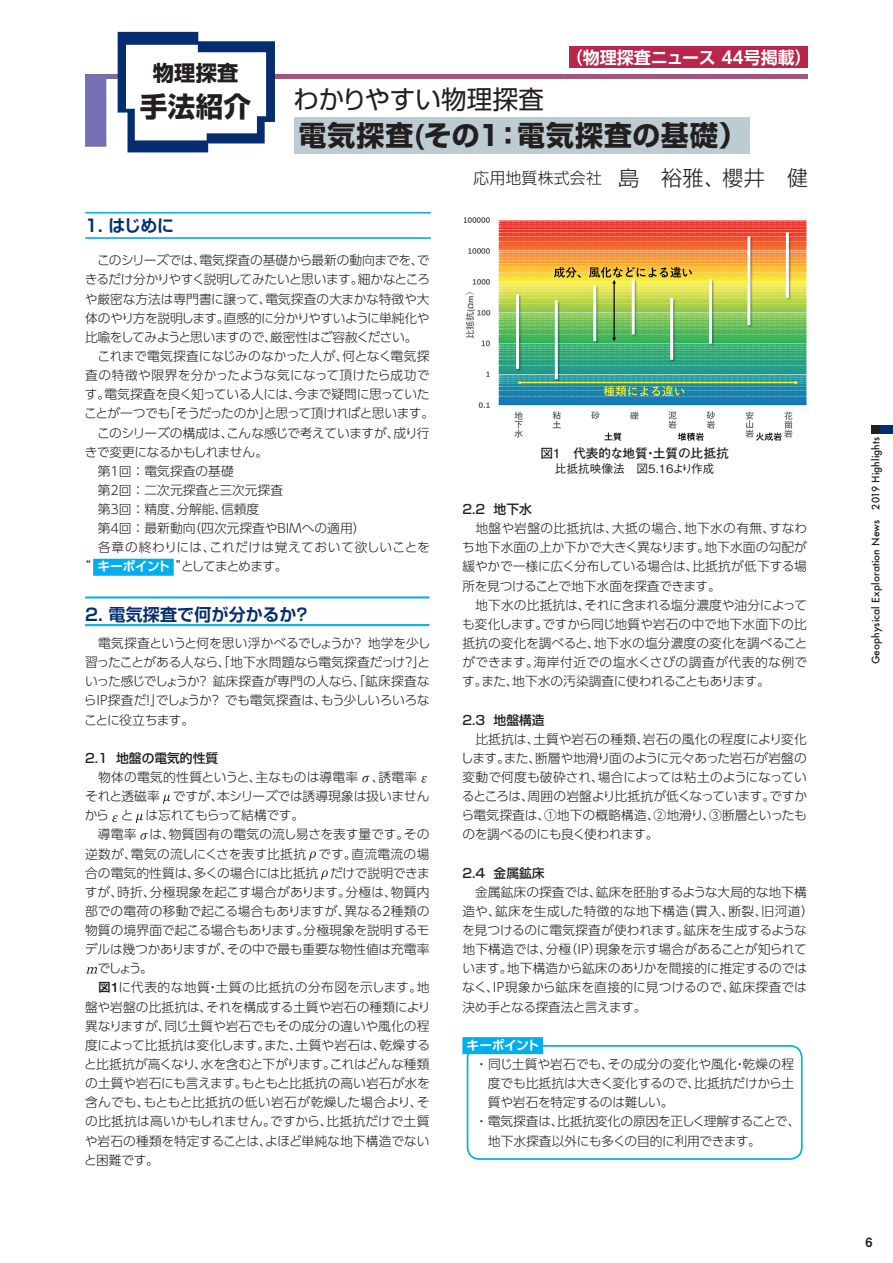
<style>
.page{position:relative;width:893px;height:1263px;background:#fff}
.page>*{position:absolute;margin:0;border:0;box-sizing:border-box;transform-origin:0 0}
.t1{font:700 27.9px "Shin Go Pro";letter-spacing:.035em;color:#231f20}
.t2{font:700 27.6px "Shin Go Pro";color:#231f20}
.t3{font:25.5px "Shin Go Pro";color:#231f20}
.t4{font:700 21.3px "Shin Go Pro";color:#231f20}
.t5{font:700 16.95px "Shin Go Pro De";letter-spacing:.01em;color:#052d6f}
.t6{font:700 16.95px "UD Shin Go Pro De";color:#fff}
.t7{font:300 15.9px "Shin Go Pro";letter-spacing:.01em;color:#231f20}
.t8{font:300 12.75px/19.2px "UD Shin Go Pro";letter-spacing:-.01em;color:#231f20}
.t9{font:300 12.75px "UD Shin Go Pro";letter-spacing:.02em;color:#231f20}
.t10{font:300 12.75px "UD Shin Go Pro";letter-spacing:-.03em;color:#231f20}
.t11{font:300 12.75px "UD Shin Go Pro";letter-spacing:.035em;color:#231f20}
.t12{font:300 12.75px "UD Shin Go Pro";letter-spacing:-.035em;color:#231f20}
.t13{font:300 12.75px "UD Shin Go Pro";letter-spacing:-.045em;color:#231f20}
.t14{font:500 12.75px "Shin Go Pro";color:#231f20}
.t15{font:300 12.75px "UD Shin Go Pro";letter-spacing:-.05em;color:#231f20}
.t16{font:300 12.75px "UD Shin Go Pro";letter-spacing:-.055em;color:#231f20}
.t17{font:300 12.75px "UD Shin Go Pro";letter-spacing:-.04em;color:#231f20}
.t18{font:300 12.75px "UD Shin Go Pro";letter-spacing:.01em;color:#231f20}
.t19{font:300 12.75px "UD Shin Go Pro";letter-spacing:.03em;color:#231f20}
.t20{font:300 12.75px "UD Shin Go Pro";letter-spacing:.015em;color:#231f20}
.t21{font:300 12.75px "UD Shin Go Pro";letter-spacing:.025em;color:#231f20}
.t22{font:300 12.75px "UD Shin Go Pro";letter-spacing:-.085em;color:#231f20}
.t23{font:700 12.75px "Futo Go B101 Pro";color:#231f20}
.t24{font:700 12.75px "UD Shin Go Pro De";letter-spacing:-.03em;color:#fff}
.t25{font:12.75px "Midashi Go Pro MB31";color:#231f20}
.t26{font:500 11.7px "Gothic BBB Pro";color:#231f20}
.t27{font:500 10.05px "Futura";letter-spacing:.01em;color:#231f20}
.s1{font-size:21.3px}
.s2{font-family:"UD Shin Go Pro De";font-weight:700;color:#fff}
.s3{font-family:"Midashi Go Pro MB31";font-weight:400}
</style>
<div class="page">
<svg style="left:467px;top:1045px;width:336px;height:115px"></svg>
<div style="left:462px;top:1037px;width:81px;height:17px;background:#00aeef"></div>
<div style="left:93px;top:559px;width:81px;height:17px;background:#00aeef"></div>
<hr style="left:85px;top:596px;width:344px;height:2px;background:#13b0de">
<hr style="left:85px;top:624px;width:344px;height:2px;background:#13b0de">
<hr style="left:85px;top:237px;width:346px;height:2px;background:#13b0de">
<hr style="left:85px;top:212px;width:346px;height:2px;background:#13b0de">
<svg style="left:362px;top:776px;width:8px;height:6px"></svg>
<svg style="left:421px;top:776px;width:6px;height:7px"></svg>
<svg style="left:163px;top:795px;width:7px;height:9px"></svg>
<svg style="left:112px;top:815px;width:6px;height:7px"></svg>
<svg style="left:136px;top:814px;width:7px;height:9px"></svg>
<svg style="left:140px;top:833px;width:8px;height:7px"></svg>
<svg style="left:309px;top:851px;width:7px;height:10px"></svg>
<svg style="left:321px;top:870px;width:7px;height:10px"></svg>
<svg style="left:86px;top:967px;width:11px;height:6px"></svg>
<div style="left:85px;top:74px;width:723px;height:5px;background:#a1577b"></div>
<div style="left:294px;top:117px;width:455px;height:37px;background:#bdccd3"></div>
<svg style="left:85px;top:32px;width:190px;height:120px"></svg>
<div style="left:872px;top:425px;width:21px;height:9px;background:#052d6f"></div>
<div style="left:872px;top:425px;width:8px;height:9px;background:#231f20"></div>
<div style="left:570px;top:46px;width:238px;height:22px;background:#b6274b"></div>
<img style="left:465px;top:217px;width:342px;height:224px">
<h3 class="t4" style="left:153px;top:56px;width:87px">物理探査</h3>
<h2 class="t2" style="left:140px;top:84px;width:113px">手法紹介</h2>
<h3 class="t6" style="left:566px;top:43px;width:247px">（物理探査ニュース 44号掲載）</h3>
<h3 class="t3" style="left:294px;top:78px;width:252px">わかりやすい物理探査</h3>
<h1 class="t1" style="left:298px;top:113px;width:450px">電気探査(その１：電気探査の基礎）</h1>
<p class="t7" style="left:473px;top:165px;width:336px">応用地質株式会社　<span class="s1">島　裕雅、櫻井　健</span></p>
<h3 class="t5" style="left:85px;top:211px;width:91px">1. はじめに</h3>
<p class="t8" style="left:85px;top:250px;width:346px">　このシリーズでは、電気探査の基礎から最新の動向までを、で</p>
<p class="t16" style="left:85px;top:269px;width:347px">きるだけ分かりやすく説明してみたいと思います。細かなところ</p>
<p class="t8" style="left:85px;top:289px;width:346px">や厳密な方法は専門書に譲って、電気探査の大まかな特徴や大</p>
<p class="t17" style="left:85px;top:308px;width:346px">体のやり方を説明します。直感的に分かりやすいように単純化や</p>
<p class="t13" style="left:85px;top:327px;width:334px">比喩をしてみようと思いますので、厳密性はご容赦ください。</p>
<p class="t8" style="left:85px;top:346px;width:346px">　これまで電気探査になじみのなかった人が、何となく電気探</p>
<p class="t9" style="left:85px;top:365px;width:346px">査の特徴や限界を分かったような気になって頂けたら成功で</p>
<p class="t10" style="left:85px;top:384px;width:346px">す。電気探査を良く知っている人には、今まで疑問に思っていた</p>
<p class="t15" style="left:84px;top:403px;width:351px">ことが一つでも「そうだったのか」と思って頂ければと思います。</p>
<p class="t10" style="left:85px;top:422px;width:346px">　このシリーズの構成は、こんな感じで考えていますが、成り行</p>
<p class="t13" style="left:85px;top:441px;width:185px">きで変更になるかもしれません。</p>
<p class="t8" style="left:98px;top:461px;width:137px">第1回：電気探査の基礎</p>
<p class="t8" style="left:98px;top:480px;width:187px">第2回：二次元探査と三次元探査</p>
<p class="t8" style="left:98px;top:499px;width:163px">第3回：精度、分解能、信頼度</p>
<p class="t8" style="left:98px;top:518px;width:269px">第4回：最新動向（四次元探査やBIMへの適用）</p>
<p class="t19" style="left:85px;top:537px;width:346px">　各章の終わりには、これだけは覚えておいて欲しいことを</p>
<p class="t22" style="left:78px;top:556px;width:211px">“ <span class="s2">キーポイント</span> ”としてまとめます。</p>
<h3 class="t5" style="left:85px;top:601px;width:227px">2．電気探査で何が分かるか？</h3>
<p class="t8" style="left:84px;top:633px;width:348px;text-align:justify">　電気探査というと何を思い浮かべるでしょうか？ 地学を少し習ったことがある人なら、「地下水問題なら電気探査だっけ？」といった感じでしょうか？ 鉱床探査が専門の人なら、「鉱床探査ならIP探査だ！」でしょうか？ でも電気探査は、もう少しいろいろなことに役立ちます。</p>
<p class="t14" style="left:85px;top:747px;width:135px">2.1 地盤の電気的性質</p>
<p class="t9" style="left:85px;top:767px;width:334px">　物体の電気的性質というと、主なものは導電率 、誘電率</p>
<p class="t8" style="left:85px;top:786px;width:346px">それと透磁率 ですが、本シリーズでは誘導現象は扱いません</p>
<p class="t12" style="left:85px;top:805px;width:221px">から と は忘れてもらって結構です。</p>
<p class="t20" style="left:85px;top:824px;width:346px">　導電率 は、物質固有の電気の流し易さを表す量です。その</p>
<p class="t21" style="left:85px;top:843px;width:346px">逆数が、電気の流しにくさを表す比抵抗 です。直流電流の場</p>
<p class="t8" style="left:85px;top:863px;width:346px">合の電気的性質は、多くの場合には比抵抗 だけで説明できま</p>
<p class="t18" style="left:85px;top:882px;width:346px">すが、時折、分極現象を起こす場合があります。分極は、物質内</p>
<p class="t8" style="left:85px;top:901px;width:346px">部での電荷の移動で起こる場合もありますが、異なる2種類の</p>
<p class="t8" style="left:85px;top:920px;width:346px">物質の境界面で起こる場合もあります。分極現象を説明するモ</p>
<p class="t8" style="left:85px;top:939px;width:346px">デルは幾つかありますが、その中で最も重要な物性値は充電率</p>
<p class="t8" style="left:98px;top:958px;width:57px">でしょう。</p>
<p class="t11" style="left:85px;top:977px;width:346px"><span class="s3">　図1</span>に代表的な地質・土質の比抵抗の分布図を示します。地</p>
<p class="t8" style="left:85px;top:997px;width:347px">盤や岩盤の比抵抗は、それを構成する土質や岩石の種類により</p>
<p class="t8" style="left:85px;top:1016px;width:346px">異なりますが、同じ土質や岩石でもその成分の違いや風化の程</p>
<p class="t8" style="left:85px;top:1035px;width:347px">度によって比抵抗は変化します。また、土質や岩石は、乾燥する</p>
<p class="t12" style="left:84px;top:1054px;width:347px">と比抵抗が高くなり、水を含むと下がります。これはどんな種類</p>
<p class="t8" style="left:85px;top:1073px;width:346px">の土質や岩石にも言えます。もともと比抵抗の高い岩石が水を</p>
<p class="t11" style="left:85px;top:1092px;width:346px">含んでも、もともと比抵抗の低い岩石が乾燥した場合より、そ</p>
<p class="t8" style="left:85px;top:1111px;width:346px">の比抵抗は高いかもしれません。ですから、比抵抗だけで土質</p>
<p class="t8" style="left:85px;top:1131px;width:346px">や岩石の種類を特定することは、よほど単純な地下構造でない</p>
<p class="t8" style="left:84px;top:1150px;width:76px">と困難です。</p>
<p class="t23" style="left:540px;top:443px;width:190px">図1　代表的な地質・土質の比抵抗</p>
<p class="t26" style="left:555px;top:459px;width:161px">比抵抗映像法　図5.16より作成</p>
<p class="t14" style="left:462px;top:499px;width:71px">2.2 地下水</p>
<p class="t8" style="left:462px;top:518px;width:347px">　地盤や岩盤の比抵抗は、大抵の場合、地下水の有無、すなわち地下水面の上か下かで大きく異なります。地下水面の勾配が緩やかで一様に広く分布している場合は、比抵抗が低下する場所を見つけることで地下水面を探査できます。<br>　地下水の比抵抗は、それに含まれる塩分濃度や油分によっても変化します。ですから同じ地質や岩石の中で地下水面下の比抵抗の変化を調べると、地下水の塩分濃度の変化を調べることができます。海岸付近での塩水くさびの調査が代表的な例です。また、地下水の汚染調査に使われることもあります。</p>
<p class="t14" style="left:462px;top:709px;width:84px">2.3 地盤構造</p>
<p class="t8" style="left:461px;top:729px;width:348px;text-align:justify">　比抵抗は、土質や岩石の種類、岩石の風化の程度により変化します。また、断層や地滑り面のように元々あった岩石が岩盤の変動で何度も破砕され、場合によっては粘土のようになっているところは、周囲の岩盤より比抵抗が低くなっています。ですから電気探査は、①地下の概略構造、②地滑り、③断層といったものを調べるのにも良く使われます。</p>
<p class="t14" style="left:462px;top:862px;width:84px">2.4 金属鉱床</p>
<p class="t8" style="left:462px;top:882px;width:353px">　金属鉱床の探査では、鉱床を胚胎するような大局的な地下構造や、鉱床を生成した特徴的な地下構造（貫入、断裂、旧河道）を見つけるのに電気探査が使われます。鉱床を生成するような地下構造では、分極（IP）現象を示す場合があることが知られています。地下構造から鉱床のありかを間接的に推定するのではなく、IP現象から鉱床を直接的に見つけるので、鉱床探査では決め手となる探査法と言えます。</p>
<p class="t24" style="left:467px;top:1035px;width:74px">キーポイント</p>
<p class="t9" style="left:475px;top:1054px;width:320px">・同じ土質や岩石でも、その成分の変化や風化・乾燥の程</p>
<p class="t8" style="left:488px;top:1073px;width:308px">度でも比抵抗は大きく変化するので、比抵抗だけから土</p>
<p class="t8" style="left:488px;top:1092px;width:187px">質や岩石を特定するのは難しい。</p>
<p class="t8" style="left:475px;top:1111px;width:327px">・電気探査は、比抵抗変化の原因を正しく理解することで、</p>
<p class="t8" style="left:488px;top:1131px;width:275px">地下水探査以外にも多くの目的に利用できます。</p>
<p class="t27" style="left:869px;top:664px;width:229px;rotate:-90deg">Geophysical Exploration News 2019 Highlights</p>
<p class="t25" style="left:865px;top:1231px;width:9px">6</p>
</div>
